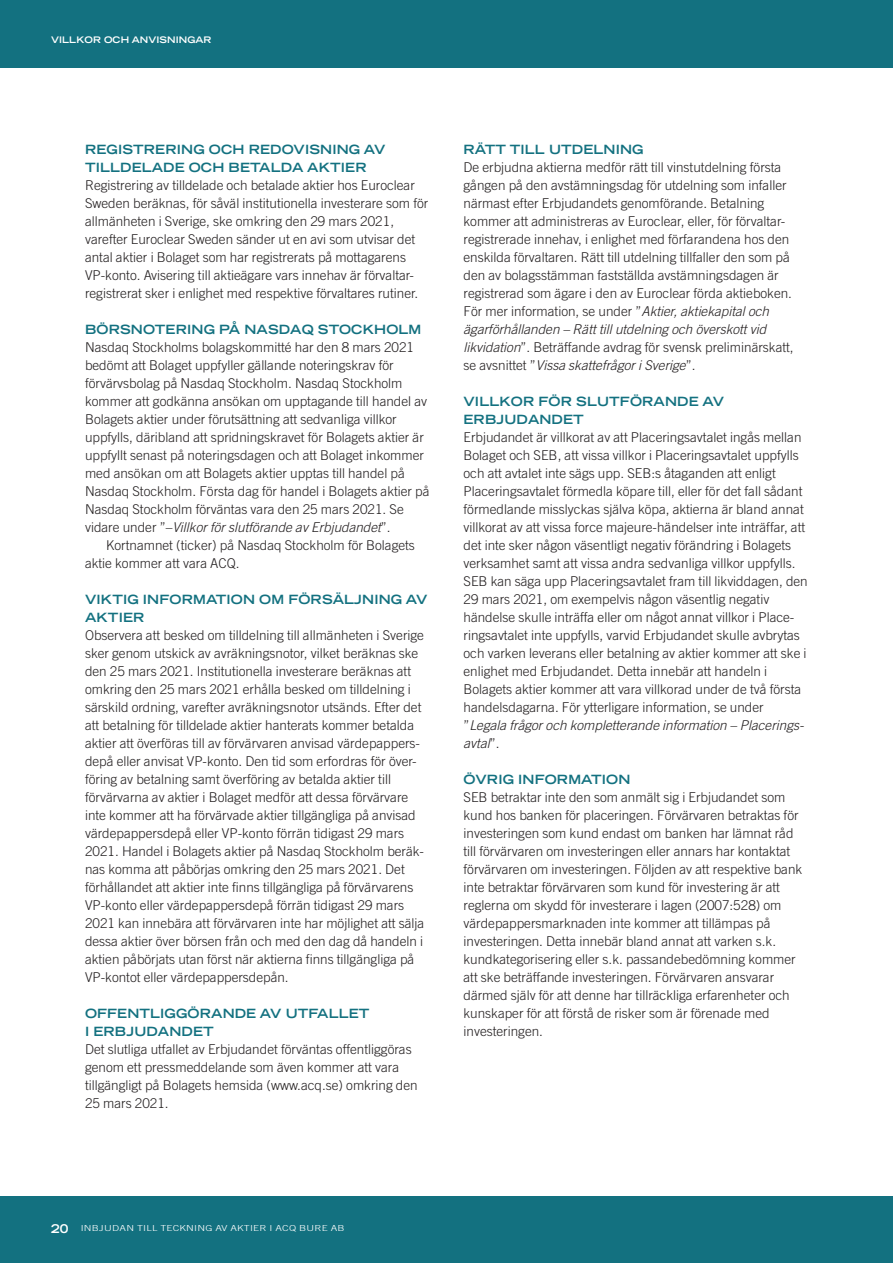
<style>
.page{position:relative;width:893px;height:1263px;background:#fff}
.page>*{position:absolute;margin:0;border:0;box-sizing:border-box;transform-origin:0 0}
.t1{font:300 13.5px/18px "Trade Gothic LT Std";color:#231f20}
.t2{font:700 expanded 12.75px/18px "Trade Gothic LT Std";letter-spacing:.01em;color:#137180}
.t3{font:700 expanded 9px "Trade Gothic LT Std";letter-spacing:.01em;color:#fff}
.t4{font:300 8.25px "Trade Gothic LT Std";letter-spacing:.02em;color:#fff;scale:1.3 1}
.s1{font-style:italic}
.s2{font-weight:700;font-stretch:expanded;font-size:12px}
</style>
<div class="page">
<div style="left:0;top:0;width:893px;height:68px;background:#137180"></div>
<div style="left:0;top:1196px;width:893px;height:67px;background:#137180"></div>
<p class="t3" style="left:51px;top:34px;width:162px">VILLKOR OCH ANVISNINGAR</p>
<p class="t2" style="left:85px;top:140px;width:302px">REGISTRERING OCH REDOVISNING AV<br>TILLDELADE OCH BETALDA AKTIER</p>
<p class="t1" style="left:85px;top:176px;width:345px">Registrering av tilldelade och betalade aktier hos Euroclear Sweden beräknas, för såväl institutionella investerare som för allmänheten i Sverige, ske omkring den 29 mars 2021, varefter Euroclear Sweden sänder ut en avi som utvisar det antal aktier i Bolaget som har registrerats på mottagarens VP-konto. Avisering till aktieägare vars innehav är förvaltar&shy;registrerat sker i enlighet med respektive förvaltares rutiner.</p>
<p class="t2" style="left:85px;top:320px;width:338px">BÖRSNOTERING PÅ NASDAQ STOCKHOLM</p>
<p class="t1" style="left:85px;top:338px;width:346px">Nasdaq Stockholms bolagskommitté har den 8 mars 2021 bedömt att Bolaget uppfyller gällande noteringskrav för förvärvsbolag på Nasdaq Stockholm. Nasdaq Stockholm kommer att godkänna ansökan om upptagande till handel av Bolagets aktier under förutsättning att sedvanliga villkor uppfylls, däribland att spridningskravet för Bolagets aktier är uppfyllt senast på noteringsdagen och att Bolaget inkommer med ansökan om att Bolagets aktier upptas till handel på Nasdaq Stockholm. Första dag för handel i Bolagets aktier på Nasdaq Stockholm förväntas vara den 25 mars 2021. Se vidare under ”–<span class="s1">Villkor för slutförande av Erbjudandet</span>”.</p>
<p class="t1" style="left:85px;top:536px;width:331px;text-indent:21px">Kortnamnet (ticker) på Nasdaq Stockholm för Bolagets aktie kommer att vara ACQ.</p>
<p class="t2" style="left:85px;top:590px;width:344px">VIKTIG INFORMATION OM FÖRSÄLJNING AV<br>AKTIER</p>
<p class="t1" style="left:85px;top:626px;width:341px">Observera att besked om tilldelning till allmänheten i Sverige sker genom utskick av avräkningsnotor, vilket beräknas ske den 25 mars 2021. Institutionella investerare beräknas att omkring den 25 mars 2021 erhålla besked om tilldelning i särskild ordning, varefter avräkningsnotor utsänds. Efter det att betalning för tilldelade aktier hanterats kommer betalda aktier att överföras till av förvärvaren anvisad värdepappers&shy;depå eller anvisat VP-konto. Den tid som erfordras för över&shy;föring av betalning samt överföring av betalda aktier till förvärvarna av aktier i Bolaget medför att dessa förvärvare inte kommer att ha förvärvade aktier tillgängliga på anvisad värdepappersdepå eller VP-konto förrän tidigast 29 mars 2021. Handel i Bolagets aktier på Nasdaq Stockholm beräk&shy;nas komma att påbörjas omkring den 25 mars 2021. Det förhållandet att aktier inte finns tillgängliga på förvärvarens VP-konto eller värdepappersdepå förrän tidigast 29 mars 2021 kan innebära att förvärvaren inte har möjlighet att sälja dessa aktier över börsen från och med den dag då handeln i aktien påbörjats utan först när aktierna finns tillgängliga på VP-kontot eller värdepappersdepån.</p>
<p class="t2" style="left:85px;top:1004px;width:286px">OFFENTLIGGÖRANDE AV UTFALLET<br>I ERBJUDANDET</p>
<p class="t1" style="left:85px;top:1040px;width:334px">Det slutliga utfallet av Erbjudandet förväntas offentliggöras genom ett pressmeddelande som även kommer att vara tillgängligt på Bolagets hemsida (www.acq.se) omkring den 25 mars 2021.</p>
<p class="t2" style="left:463px;top:140px;width:182px">RÄTT TILL UTDELNING</p>
<p class="t1" style="left:463px;top:158px;width:332px">De erbjudna aktierna medför rätt till vinstutdelning första gången på den avstämningsdag för utdelning som infaller närmast efter Erbjudandets genomförande. Betalning kommer att administreras av Euroclear, eller, för förvaltar&shy;registrerade innehav, i enlighet med förfarandena hos den enskilda förvaltaren. Rätt till utdelning tillfaller den som på den av bolagsstämman fastställda avstämningsdagen är registrerad som ägare i den av Euroclear förda aktieboken.<br>För mer information, se under ”<span class="s1">Aktier, aktiekapital och ägarförhållanden – Rätt till utdelning och överskott vid likvidation</span>”. Beträffande avdrag för svensk preliminärskatt, se avsnittet ”<span class="s1">Vissa skattefrågor i Sverige</span>”.</p>
<p class="t2" style="left:463px;top:392px;width:262px">VILLKOR FÖR SLUTFÖRANDE AV<br>ERBJUDANDET</p>
<p class="t1" style="left:463px;top:428px;width:346px">Erbjudandet är villkorat av att Placeringsavtalet ingås mellan Bolaget och SEB, att vissa villkor i Placeringsavtalet uppfylls och att avtalet inte sägs upp. SEB:s åtaganden att enligt Placeringsavtalet förmedla köpare till, eller för det fall sådant förmedlande misslyckas själva köpa, aktierna är bland annat villkorat av att vissa force majeure-händelser inte inträffar, att det inte sker någon väsentligt negativ förändring i Bolagets verksamhet samt att vissa andra sedvanliga villkor uppfylls.<br>SEB kan säga upp Placeringsavtalet fram till likviddagen, den 29 mars 2021, om exempelvis någon väsentlig negativ händelse skulle inträffa eller om något annat villkor i Place&shy;ringsavtalet inte uppfylls, varvid Erbjudandet skulle avbrytas och varken leverans eller betalning av aktier kommer att ske i enlighet med Erbjudandet. Detta innebär att handeln i Bolagets aktier kommer att vara villkorad under de två första handelsdagarna. För ytterligare information, se under ”<span class="s1">Legala frågor och kompletterande information – Placerings&shy;avtal</span>”.</p>
<p class="t2" style="left:463px;top:770px;width:168px">ÖVRIG INFORMATION</p>
<p class="t1" style="left:463px;top:788px;width:340px">SEB betraktar inte den som anmält sig i Erbjudandet som kund hos banken för placeringen. Förvärvaren betraktas för investeringen som kund endast om banken har lämnat råd till förvärvaren om investeringen eller annars har kontaktat förvärvaren om investeringen. Följden av att respektive bank inte betraktar förvärvaren som kund för investering är att reglerna om skydd för investerare i lagen (2007:528) om värdepappersmarknaden inte kommer att tillämpas på investeringen. Detta innebär bland annat att varken s.k. kundkategorisering eller s.k. passandebedömning kommer att ske beträffande investeringen. Förvärvaren ansvarar därmed själv för att denne har tillräckliga erfarenheter och kunskaper för att förstå de risker som är förenade med investeringen.</p>
<p class="t4" style="left:51px;top:1223px;width:227px"><span class="s2">20</span> INBJUDAN TILL TECKNING AV AKTIER I ACQ BURE AB</p>
</div>
